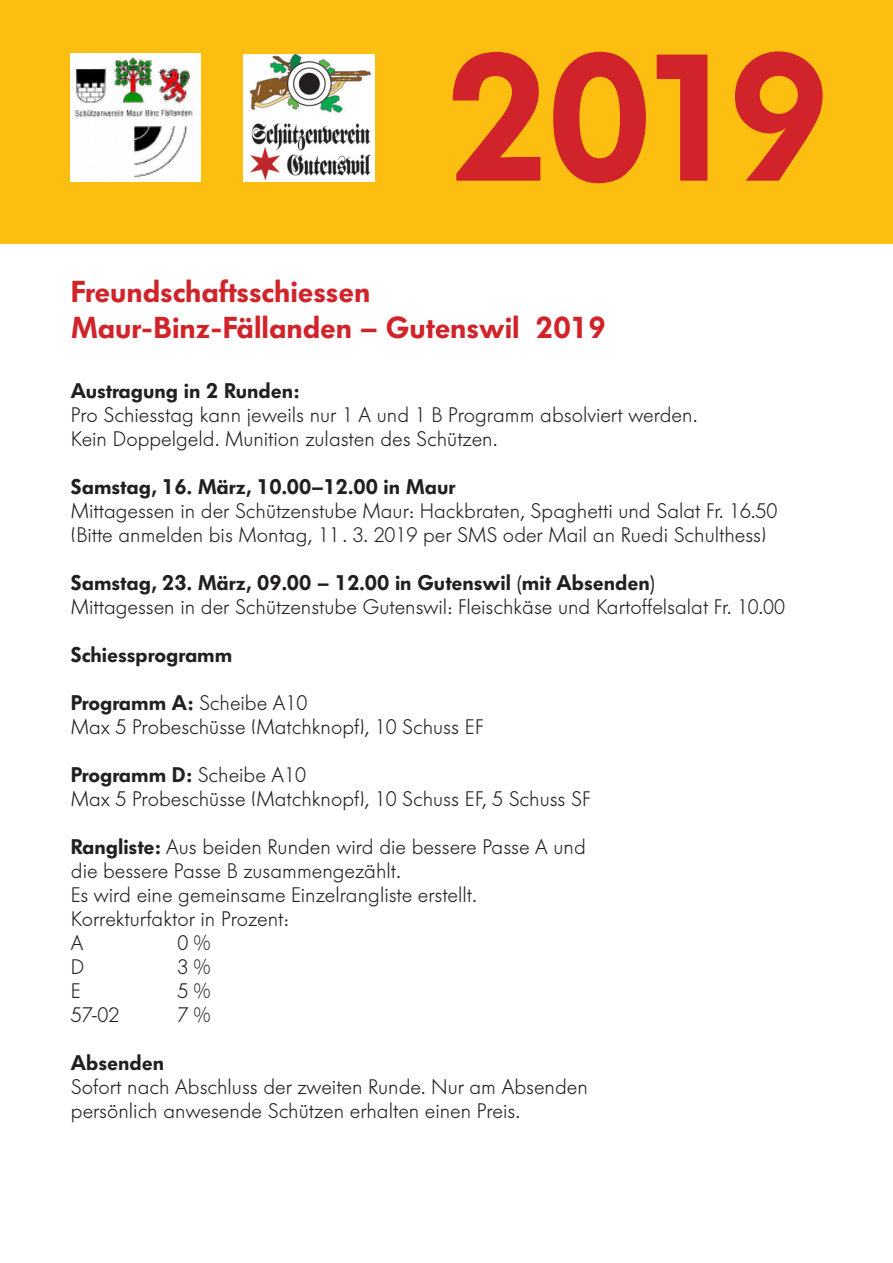
<style>
.page{position:relative;width:893px;height:1263px;background:#fff}
.page>*{position:absolute;margin:0;border:0;box-sizing:border-box;transform-origin:0 0}
.t1{font:700 178.5px "Fi Fut Demi";color:#d1232a}
.Titel_2{font:700 30px/36px "Fi Fut Demi";color:#d1232a}
.Titel_2-2{font:21px/24px "Fi Fut Light";color:#231f20}
.Titel_2-3{font:700 21px "Fi Fut Demi";color:#231f20}
.s1{font-family:"Fi Fut Demi";font-weight:700}
</style>
<div class="page">
<div style="left:0;top:0;width:893px;height:243px;background:#fdbe12"></div>
<img style="left:71px;top:53px;width:130px;height:128px">
<img style="left:243px;top:54px;width:132px;height:127px">
<p class="t1" style="left:446px;top:14px;width:386px">2019</p>
<p class="Titel_2" style="left:71px;top:274px;width:537px">Freundschaftsschiessen<br>Maur-Binz-Fällanden – Gutenswil 2019</p>
<p class="Titel_2-3" style="left:71px;top:378px;width:230px">Austragung in 2 Runden:</p>
<p class="Titel_2-2" style="left:71px;top:403px;width:628px">Pro Schiesstag kann jeweils nur 1 A und 1 B Programm absolviert werden.<br>Kein Doppelgeld. Munition zulasten des Schützen.</p>
<p class="Titel_2-3" style="left:71px;top:474px;width:386px">Samstag, 16. März, 10.00–12.00 in Maur</p>
<p class="Titel_2-2" style="left:71px;top:499px;width:708px">Mittagessen in der Schützenstube Maur: Hackbraten, Spaghetti und Salat Fr. 16.50 (Bitte anmelden bis Montag, 11 . 3. 2019 per SMS oder Mail an Ruedi Schulthess)</p>
<p class="Titel_2-2" style="left:71px;top:571px;width:716px"><span class="s1">Samstag, 23. März, 09.00 – 12.00 in Gutenswil (mit Absenden)<br></span>Mittagessen in der Schützenstube Gutenswil: Fleischkäse und Kartoffelsalat Fr. 10.00</p>
<p class="Titel_2-3" style="left:71px;top:642px;width:163px">Schiessprogramm</p>
<p class="Titel_2-2" style="left:71px;top:691px;width:414px"><span class="s1">Programm A:</span> Scheibe A10<br>Max 5 Probeschüsse (Matchknopf), 10 Schuss EF</p>
<p class="Titel_2-2" style="left:71px;top:763px;width:521px"><span class="s1">Programm D:</span> Scheibe A10<br>Max 5 Probeschüsse (Matchknopf), 10 Schuss EF, 5 Schuss SF</p>
<p class="Titel_2-2" style="left:71px;top:835px;width:516px"><span class="s1">Rangliste:</span> Aus beiden Runden wird die bessere Passe A und die bessere Passe B zusammengezählt.<br>Es wird eine gemeinsame Einzelrangliste erstellt.<br>Korrekturfaktor in Prozent:<br>A</p>
<p class="Titel_2-2" style="left:177px;top:931px;width:35px">0 %</p>
<p class="Titel_2-2" style="left:71px;top:955px;width:15px">D</p>
<p class="Titel_2-2" style="left:177px;top:955px;width:35px">3 %</p>
<p class="Titel_2-2" style="left:71px;top:979px;width:11px">E</p>
<p class="Titel_2-2" style="left:177px;top:979px;width:35px">5 %</p>
<p class="Titel_2-2" style="left:71px;top:1003px;width:50px">57-02</p>
<p class="Titel_2-2" style="left:177px;top:1003px;width:35px">7 %</p>
<p class="Titel_2-2" style="left:71px;top:1051px;width:518px"><span class="s1">Absenden<br></span>Sofort nach Abschluss der zweiten Runde. Nur am Absenden persönlich anwesende Schützen erhalten einen Preis.</p>
</div>
